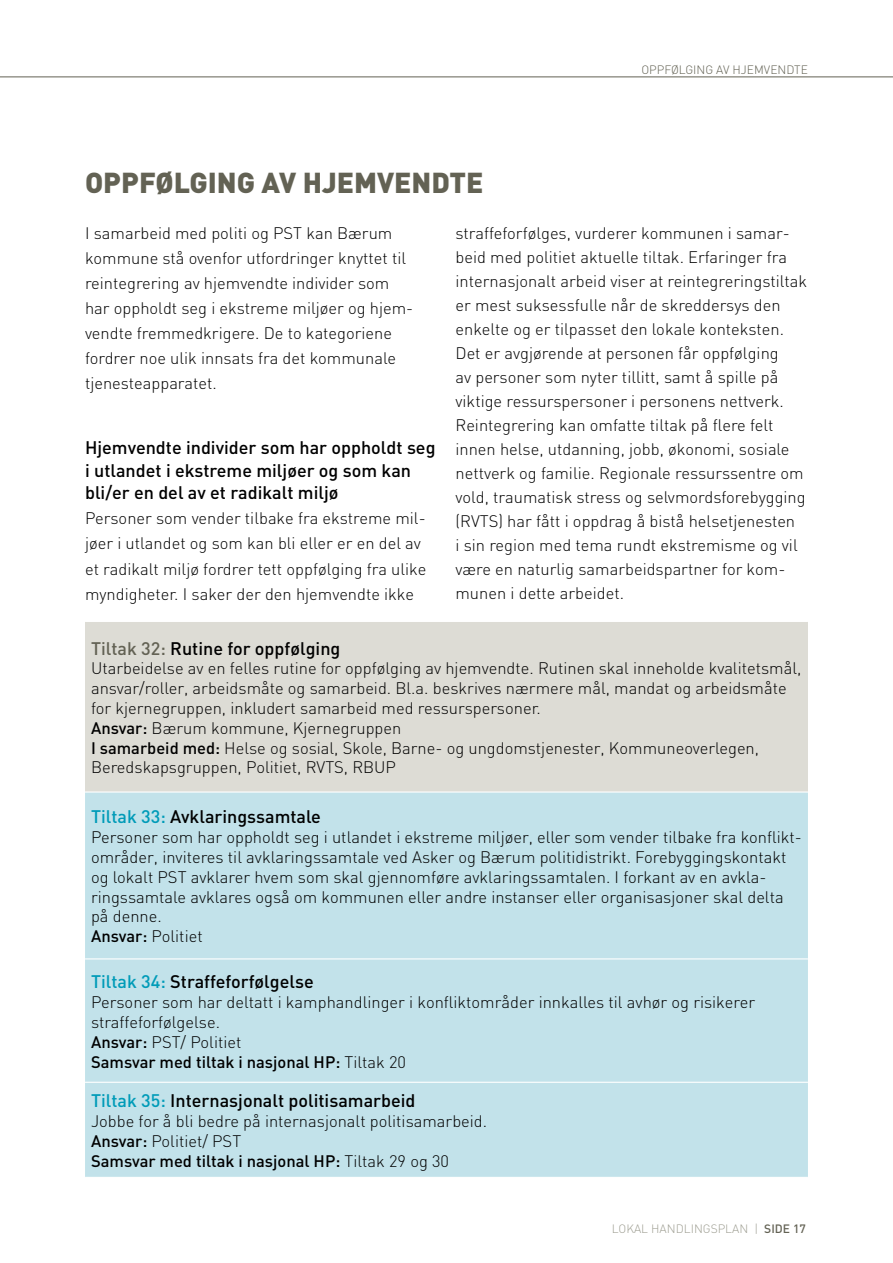
<style>
.page{position:relative;width:893px;height:1263px;background:#fff}
.page>*{position:absolute;margin:0;border:0;box-sizing:border-box;transform-origin:0 0}
.t1{font:900 28.5px "DIN";color:#636254}
.t2{font:500 18px/22.6px "DIN";color:#000}
.t3{font:300 16.5px/24px "DIN";color:#000}
.t4{font:300 12px "DIN";color:#9e9e92}
.t5{font:300 12px "DIN";color:#636254}
.s1{color:#636254}
.s2{font-weight:500}
.s3{color:#009bb8}
.s4{font-weight:500;color:#636254}
</style>
<div class="page">
<hr style="left:0;top:77px;width:893px;height:1px;background:#636254">
<div style="left:85px;top:621px;width:723px;height:171px;background:#dddcd5"></div>
<div style="left:85px;top:792px;width:723px;height:385px;background:#c2e2ea"></div>
<hr style="left:85px;top:621px;width:723px;height:1px;background:#fff">
<hr style="left:85px;top:791px;width:723px;height:1px;background:#fff">
<hr style="left:85px;top:958px;width:723px;height:1px;background:#fff">
<hr style="left:85px;top:1082px;width:723px;height:1px;background:#fff">
<p class="t5" style="left:641px;top:62px;width:161px">O ppfø lging av hjemvendte</p>
<h1 class="t1" style="left:85px;top:164px;width:400px">OPPFØLGING AV HJEMVENDTE</h1>
<p class="t3" style="left:85px;top:220px;width:330px;line-height:25px">I samarbeid med politi og PST kan Bærum kommune stå ovenfor utfordringer knyttet til reintegrering av hjemvendte individer som har oppholdt seg i ekstreme miljøer og hjem&shy;vendte fremmedkrigere. De to kategoriene fordrer noe ulik innsats fra det kommunale tjenesteapparatet.</p>
<p class="t3" style="left:455px;top:220px;width:353px">straffeforfølges, vurderer kommunen i samar&shy;beid med politiet aktuelle tiltak. Erfaringer fra internasjonalt arbeid viser at reintegreringstiltak er mest suksessfulle når de skreddersys den enkelte og er tilpasset den lokale konteksten.<br>Det er avgjørende at personen får oppfølging<br>av personer som nyter tillitt, samt å spille på viktige ressurspersoner i personens nettverk.<br>Reintegrering kan omfatte tiltak på flere felt innen helse, utdanning, jobb, økonomi, sosiale nettverk og familie. Regionale ressurssentre om vold, traumatisk stress og selvmordsforebygging (RVTS) har fått i oppdrag å bistå helsetjenesten<br>i sin region med tema rundt ekstremisme og vil være en naturlig samarbeidspartner for kom&shy;munen i dette arbeidet.</p>
<p class="t2" style="left:85px;top:435px;width:352px">Hjemvendte individer som har oppholdt seg i utlandet i ekstreme miljøer og som kan bli/er en del av et radikalt miljø</p>
<p class="t3" style="left:85px;top:505px;width:343px;line-height:25px">Personer som vender tilbake fra ekstreme mil&shy;jøer i utlandet og som kan bli eller er en del av et radikalt miljø fordrer tett oppfølging fra ulike myndigheter. I saker der den hjemvendte ikke</p>
<p class="t2" style="left:91px;top:636px;width:251px"><span class="s1">Tiltak 32:</span> Rutine for oppfølging</p>
<p class="t3" style="left:91px;top:658px;width:712px;line-height:19.8px">Utarbeidelse av en felles rutine for oppfølging av hjemvendte. Rutinen skal inneholde kvalitetsmål, ansvar/roller, arbeidsmåte og samarbeid. Bl.a. beskrives nærmere mål, mandat og arbeidsmåte for kjernegruppen, inkludert samarbeid med ressurspersoner.<br><span class="s2">Ansvar:</span> Bærum kommune, Kjernegruppen<br><span class="s2">I samarbeid med:</span> H else og sosial, Skole, Barne- og ungdomstjenester, Kommuneoverlegen, Beredskapsgruppen, Politiet, RVTS, RBUP</p>
<p class="t2" style="left:91px;top:805px;width:231px"><span class="s3">Tiltak 33:</span> Avklaringssamtale</p>
<p class="t3" style="left:91px;top:827px;width:712px;line-height:19.8px">Personer som har oppholdt seg i utlandet i ekstreme miljøer, eller som vender tilbake fra konflikt&shy;områder, inviteres til avklaringssamtale ved Asker og Bærum politidistrikt. Forebyggingskontakt og lokalt PST avklarer hvem som skal gjennomføre avklaringssamtalen. I forkant av en avkla&shy;ringssamtale avklares også om kommunen eller andre instanser eller organisasjoner skal delta på denne.<br><span class="s2">Ansvar:</span> Politiet</p>
<p class="t2" style="left:91px;top:970px;width:224px"><span class="s3">Tiltak 34:</span> Straffeforfølgelse</p>
<p class="t3" style="left:91px;top:992px;width:666px;line-height:19.8px">Personer som har deltatt i kamphandlinger i konfliktområder innkalles til avhør og risikerer straffeforfølgelse.<br><span class="s2">Ansvar:</span> PST/ Politiet<br><span class="s2">Samsvar med tiltak i nasjonal HP:</span> Tiltak 20</p>
<p class="t2" style="left:91px;top:1089px;width:326px"><span class="s3">Tiltak 35:</span> I nternasjonalt politisamarbeid</p>
<p class="t3" style="left:91px;top:1111px;width:398px;line-height:19.8px">Jobbe for å bli bedre på internasjonalt politisamarbeid.<br><span class="s2">Ansvar:</span> Politiet/ PST<br><span class="s2">Samsvar med tiltak i nasjonal HP:</span> Tiltak 29 og 30</p>
<p class="t4" style="left:612px;top:1221px;width:195px">lokal handlingsplan | <span class="s4">side 17</span></p>
</div>
